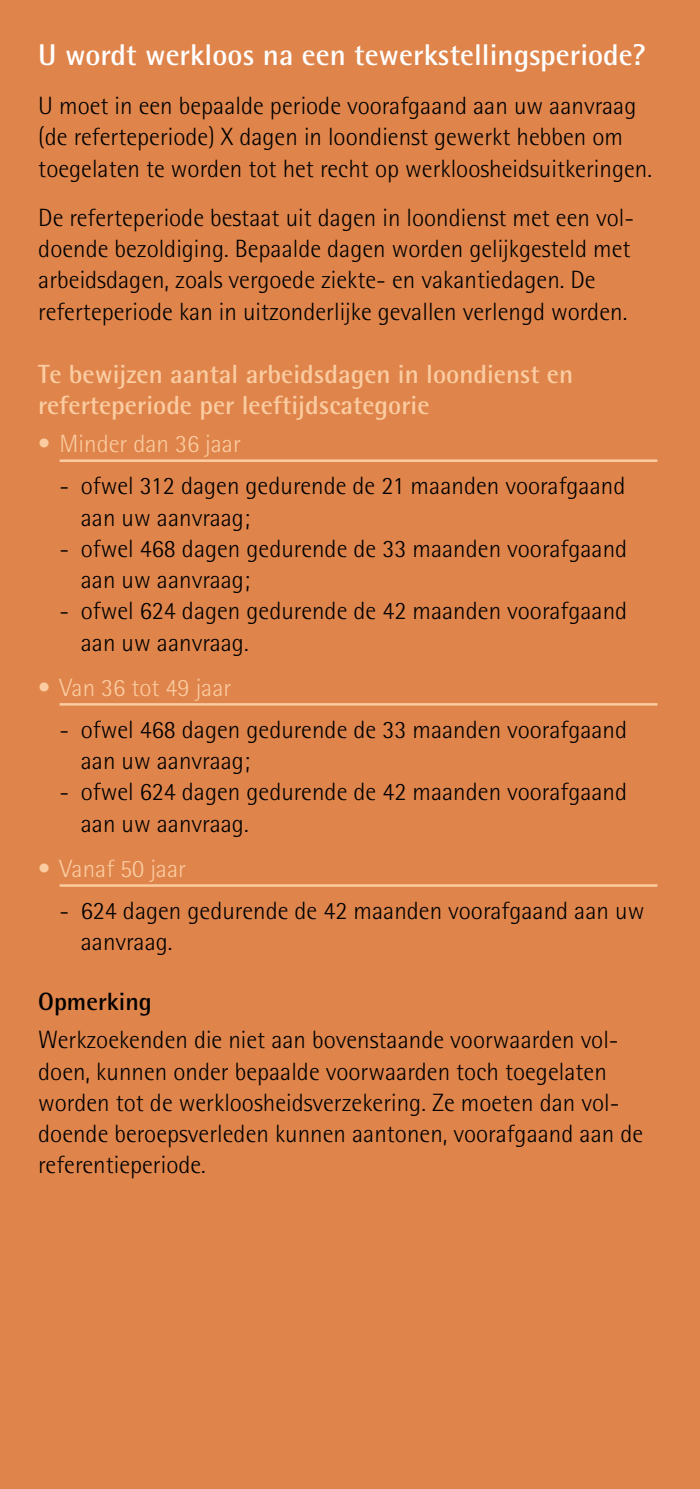
<style>
.page{position:relative;width:700px;height:1489px;background:#fff}
.page>*{position:absolute;margin:0;border:0;box-sizing:border-box;transform-origin:0 0}
.t1{font:700 30px "Rotis Semi Sans";color:#fff}
.t2{font:700 26.25px/31.2px "Rotis Semi Sans";color:#fbcca1}
.t3{font:300 25px/31.2px "Rotis Semi Sans";color:#000}
.t4{font:300 25px "Rotis Semi Sans";color:#fbcca1}
.t5{font:700 25px "Rotis Semi Sans";color:#000}
</style>
<div class="page">
<div style="left:0;top:0;width:700px;height:1488px;background:#df844a"></div>
<hr style="left:60px;top:459px;width:597px;height:3px;background:#fbcca1">
<hr style="left:60px;top:703px;width:597px;height:2px;background:#fbcca1">
<hr style="left:60px;top:884px;width:597px;height:2px;background:#fbcca1">
<p class="t1" style="left:38px;top:37px;width:609px">U wordt werkloos na een tewerkstellingsperiode?</p>
<p class="t3" style="left:38px;top:90px;width:615px">U moet in een bepaalde periode voorafgaand aan uw aanvraag (de referteperiode) X dagen in loondienst gewerkt hebben om toegelaten te worden tot het recht op werkloosheidsuitkeringen.</p>
<p class="t3" style="left:38px;top:202px;width:597px">De referteperiode bestaat uit dagen in loondienst met een vol&shy;doende bezoldiging. Bepaalde dagen worden gelijkgesteld met arbeidsdagen, zoals vergoede ziekte- en vakantiedagen. De referteperiode kan in uitzonderlijke gevallen verlengd worden.</p>
<p class="t2" style="left:38px;top:358px;width:536px">Te bewijzen aantal arbeidsdagen in loondienst en referteperiode per leeftijdscategorie</p>
<p class="t4" style="left:38px;top:429px;width:204px">• Minder dan 36 jaar</p>
<p class="t3" style="left:81px;top:470px;width:546px;text-indent:-21px">- ofwel 312 dagen gedurende de 21 maanden voorafgaand aan uw aanvraag;</p>
<p class="t3" style="left:81px;top:532px;width:548px;text-indent:-21px">- ofwel 468 dagen gedurende de 33 maanden voorafgaand aan uw aanvraag;</p>
<p class="t3" style="left:81px;top:595px;width:548px;text-indent:-21px">- ofwel 624 dagen gedurende de 42 maanden voorafgaand aan uw aanvraag.</p>
<p class="t4" style="left:38px;top:673px;width:195px">• Van 36 tot 49 jaar</p>
<p class="t3" style="left:81px;top:713px;width:548px;text-indent:-21px">- ofwel 468 dagen gedurende de 33 maanden voorafgaand aan uw aanvraag;</p>
<p class="t3" style="left:81px;top:776px;width:548px;text-indent:-21px">- ofwel 624 dagen gedurende de 42 maanden voorafgaand aan uw aanvraag.</p>
<p class="t4" style="left:38px;top:854px;width:149px">• Vanaf 50 jaar</p>
<p class="t3" style="left:81px;top:895px;width:565px;text-indent:-21px">- 624 dagen gedurende de 42 maanden voorafgaand aan uw aanvraag.</p>
<p class="t5" style="left:38px;top:986px;width:115px">Opmerking</p>
<p class="t3" style="left:38px;top:1024px;width:606px">Werkzoekenden die niet aan bovenstaande voorwaarden vol&shy;doen, kunnen onder bepaalde voorwaarden toch toegelaten worden tot de werkloosheidsverzekering. Ze moeten dan vol&shy;doende beroepsverleden kunnen aantonen, voorafgaand aan de referentieperiode.</p>
</div>
